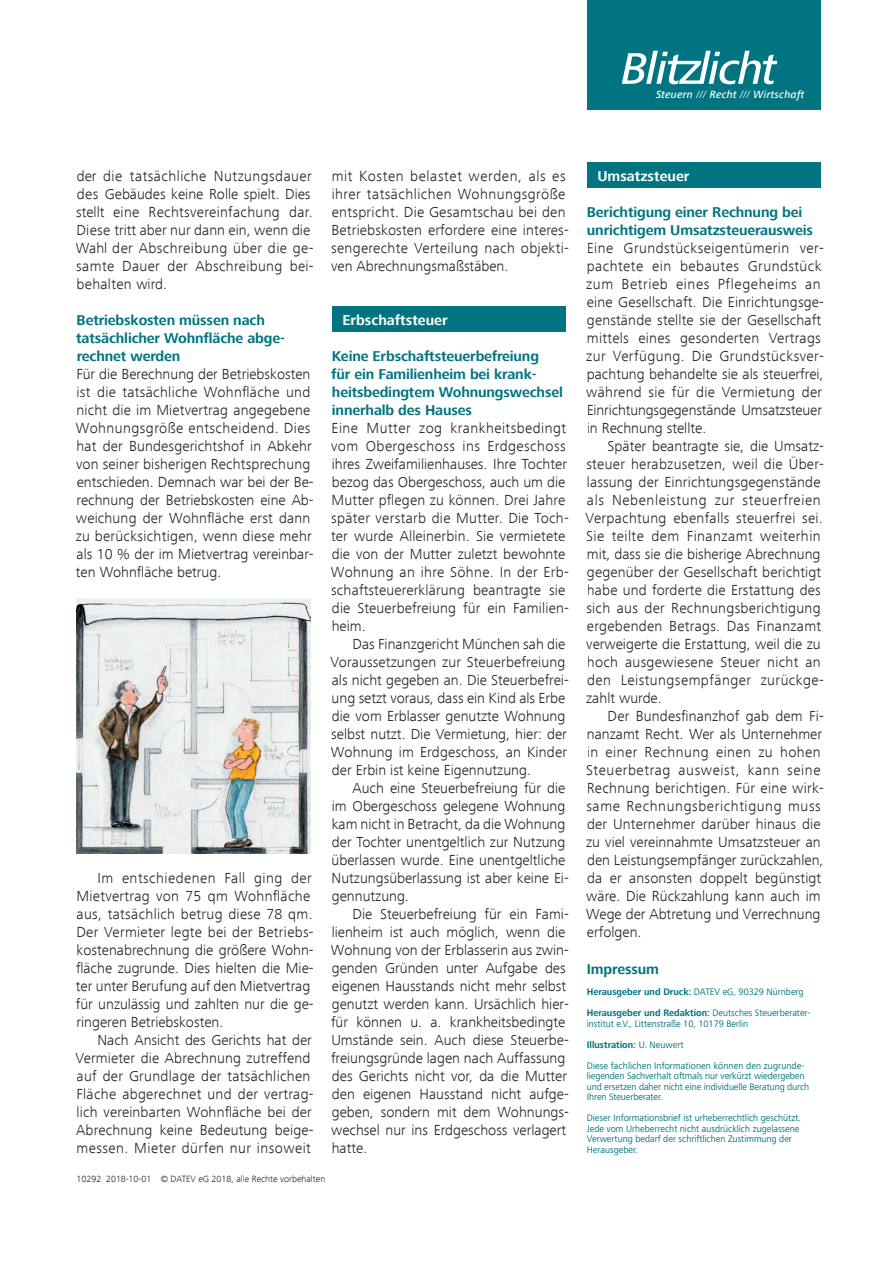
<style>
.page{position:relative;width:893px;height:1263px;background:#fff}
.page>*{position:absolute;margin:0;border:0;box-sizing:border-box;transform-origin:0 0}
.t1{font:300 15px/18px "Frutiger Next Com";letter-spacing:.01em;color:#231f20}
.t2{font:700 14.7px/18px "Frutiger Next Com";letter-spacing:-.01em;color:#007480}
.t3{font:700 14.7px "Frutiger Next Com";color:#fff}
.t4{font:italic 500 10.8px "Frutiger Next Com";letter-spacing:.02em;color:#fff}
.t5{font:9.75px/10.5px "Frutiger Next Com";color:#007480;scale:.96 1}
.t6{font:700 9.75px/21px "Frutiger Next Com";color:#007480;scale:.96 1}
.t7{font:300 9.3px "Frutiger Next Com";color:#231f20}
.s1{font-weight:400}
.s2{font-weight:700}
</style>
<div class="page">
<div style="left:587px;top:0;width:234px;height:110px;background:#007480"></div>
<svg style="left:622px;top:51px;width:155px;height:33px"></svg>
<div style="left:332px;top:307px;width:234px;height:25px;background:#007480"></div>
<div style="left:587px;top:163px;width:234px;height:25px;background:#007480"></div>
<img style="left:77px;top:598px;width:233px;height:256px">
<p class="t4" style="left:656px;top:88px;width:150px">Steuern <span class="s1">///</span> Recht <span class="s1">///</span> Wirtschaft</p>
<p class="t1" style="left:76px;top:167px;width:239px">der die tatsächliche Nutzungsdauer des Gebäudes keine Rolle spielt. Dies stellt eine Rechtsvereinfachung dar.<br>Diese tritt aber nur dann ein, wenn die Wahl der Abschreibung über die ge&shy;samte Dauer der Abschreibung bei&shy;behalten wird.</p>
<p class="t2" style="left:76px;top:311px;width:210px">Betriebskosten müssen nach tatsächlicher Wohnfläche abge&shy;rechnet werden</p>
<p class="t1" style="left:76px;top:365px;width:239px">Für die Berechnung der Betriebskosten ist die tatsächliche Wohnfläche und nicht die im Mietvertrag angegebene Wohnungsgröße entscheidend. Dies hat der Bundesgerichtshof in Abkehr von seiner bisherigen Rechtsprechung entschieden. Demnach war bei der Be&shy;rechnung der Betriebskosten eine Ab&shy;weichung der Wohnfläche erst dann zu berücksichtigen, wenn diese mehr als 10 % der im Mietvertrag vereinbar&shy;ten Wohnfläche betrug.</p>
<p class="t1" style="left:331px;top:167px;width:239px">mit Kosten belastet werden, als es ihrer tatsächlichen Wohnungsgröße entspricht. Die Gesamtschau bei den Betriebskosten erfordere eine interes&shy;sengerechte Verteilung nach objekti&shy;ven Abrechnungsmaßstäben.</p>
<p class="t3" style="left:342px;top:311px;width:107px">Erbschaftsteuer</p>
<p class="t2" style="left:331px;top:347px;width:233px">Keine Erbschaftsteuerbefreiung<br>für ein Familienheim bei krank&shy;heitsbedingtem Wohnungswechsel innerhalb des Hauses</p>
<p class="t1" style="left:331px;top:419px;width:239px">Eine Mutter zog krankheitsbedingt vom Obergeschoss ins Erdgeschoss ihres Zweifamilienhauses. Ihre Tochter bezog das Obergeschoss, auch um die Mutter pflegen zu können. Drei Jahre später verstarb die Mutter. Die Toch&shy;ter wurde Alleinerbin. Sie vermietete die von der Mutter zuletzt bewohnte Wohnung an ihre Söhne. In der Erb&shy;schaftsteuererklärung beantragte sie die Steuerbefreiung für ein Familien&shy;heim.</p>
<p class="t1" style="left:330px;top:635px;width:240px;text-indent:22px">Das Finanzgericht München sah die Voraussetzungen zur Steuerbefreiung als nicht gegeben an. Die Steuerbefrei&shy;ung setzt voraus, dass ein Kind als Erbe die vom Erblasser genutzte Wohnung selbst nutzt. Die Vermietung, hier: der Wohnung im Erdgeschoss, an Kinder der Erbin ist keine Eigennutzung.</p>
<p class="t1" style="left:332px;top:779px;width:239px;text-indent:21px">Auch eine Steuerbefreiung für die im Obergeschoss gelegene Wohnung kam nicht in Betracht, da die Wohnung der Tochter unentgeltlich zur Nutzung überlassen wurde. Eine unentgeltliche Nutzungsüberlassung ist aber keine Ei&shy;gennutzung.</p>
<p class="t1" style="left:331px;top:905px;width:239px;text-indent:22px">Die Steuerbefreiung für ein Fami&shy;lienheim ist auch möglich, wenn die Wohnung von der Erblasserin aus zwin&shy;genden Gründen unter Aufgabe des eigenen Hausstands nicht mehr selbst genutzt werden kann. Ursächlich hier&shy;für können u. a. krankheitsbedingte Umstände sein. Auch diese Steuerbe&shy;freiungsgründe lagen nach Auffassung des Gerichts nicht vor, da die Mutter den eigenen Hausstand nicht aufge&shy;geben, sondern mit dem Wohnungs&shy;wechsel nur ins Erdgeschoss verlagert hatte.</p>
<p class="t1" style="left:76px;top:869px;width:239px;text-indent:22px">Im entschiedenen Fall ging der Mietvertrag von 75 qm Wohnfläche aus, tatsächlich betrug diese 78 qm.<br>Der Vermieter legte bei der Betriebs&shy;kostenabrechnung die größere Wohn&shy;fläche zugrunde. Dies hielten die Mie&shy;ter unter Berufung auf den Mietvertrag für unzulässig und zahlten nur die ge&shy;ringeren Betriebskosten.</p>
<p class="t1" style="left:75px;top:1031px;width:240px;text-indent:22px">Nach Ansicht des Gerichts hat der Vermieter die Abrechnung zutreffend auf der Grundlage der tatsächlichen Fläche abgerechnet und der vertrag&shy;lich vereinbarten Wohnfläche bei der Abrechnung keine Bedeutung beige&shy;messen. Mieter dürfen nur insoweit</p>
<p class="t7" style="left:77px;top:1174px;width:250px">10292 2018-10-01 © DATEV eG 2018, alle Rechte vorbehalten</p>
<p class="t3" style="left:597px;top:167px;width:94px">Umsatzsteuer</p>
<p class="t2" style="left:587px;top:203px;width:228px">Berichtigung einer Rechnung bei unrichtigem Umsatzsteuerausweis</p>
<p class="t1" style="left:586px;top:239px;width:239px">Eine Grundstückseigentümerin ver&shy;pachtete ein bebautes Grundstück zum Betrieb eines Pflegeheims an eine Gesellschaft. Die Einrichtungsge&shy;genstände stellte sie der Gesellschaft mittels eines gesonderten Vertrags zur Verfügung. Die Grundstücksver&shy;pachtung behandelte sie als steuerfrei, während sie für die Vermietung der Einrichtungsgegenstände Umsatzsteuer in Rechnung stellte.</p>
<p class="t1" style="left:586px;top:437px;width:240px;text-indent:22px">Später beantragte sie, die Umsatz&shy;steuer herabzusetzen, weil die Über&shy;lassung der Einrichtungsgegenstände als Nebenleistung zur steuerfreien Verpachtung ebenfalls steuerfrei sei.<br>Sie teilte dem Finanzamt weiterhin mit, dass sie die bisherige Abrechnung gegenüber der Gesellschaft berichtigt habe und forderte die Erstattung des sich aus der Rechnungsberichtigung ergebenden Betrags. Das Finanzamt verweigerte die Erstattung, weil die zu hoch ausgewiesene Steuer nicht an den Leistungsempfänger zurückge&shy;zahlt wurde.</p>
<p class="t1" style="left:586px;top:707px;width:239px;text-indent:22px">Der Bundesfinanzhof gab dem Fi&shy;nanzamt Recht. Wer als Unternehmer in einer Rechnung einen zu hohen Steuerbetrag ausweist, kann seine Rechnung berichtigen. Für eine wirk&shy;same Rechnungsberichtigung muss der Unternehmer darüber hinaus die zu viel vereinnahmte Umsatzsteuer an den Leistungsempfänger zurückzahlen, da er ansonsten doppelt begünstigt wäre. Die Rückzahlung kann auch im Wege der Abtretung und Verrechnung erfolgen.</p>
<p class="t2" style="left:587px;top:960px;width:74px">Impressum</p>
<p class="t6" style="left:587px;top:981px;width:235px">Herausgeber und Druck: <span class="s1">DATEV eG, 90329 Nürnberg<br></span>Herausgeber und Redaktion: <span class="s1">Deutsches Steuerberater-</span></p>
<p class="t5" style="left:587px;top:1013px;width:228px;line-height:21px">institut e.V., Littenstraße 10, 10179 Berlin<br><span class="s2">Illustration:</span> U. Neuwert<br>Diese fachlichen Informationen können den zugrunde-</p>
<p class="t5" style="left:587px;top:1070px;width:233px">liegenden Sachverhalt oftmals nur verkürzt wiedergeben und ersetzen daher nicht eine individuelle Beratung durch<br>Ihren Steuerberater.</p>
<p class="t5" style="left:587px;top:1112px;width:225px">Dieser Informationsbrief ist urheberrechtlich geschützt.<br>Jede vom Urheberrecht nicht ausdrücklich zugelassene Verwertung bedarf der schriftlichen Zustimmung der Herausgeber.</p>
</div>
